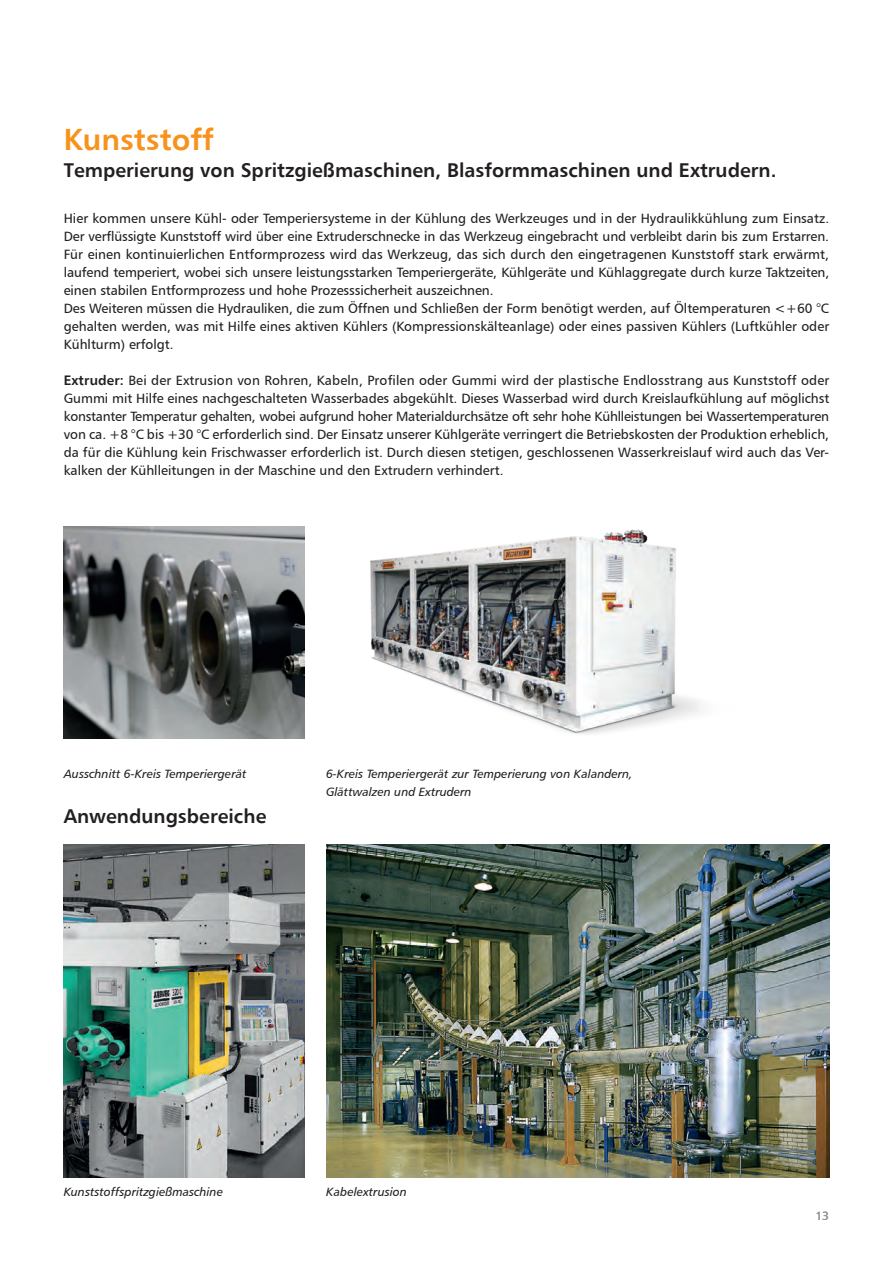
<style>
.page{position:relative;width:893px;height:1263px;background:#fff}
.page>*{position:absolute;margin:0;border:0;box-sizing:border-box;transform-origin:0 0}
.t1{font:30px "Humanist 777 BT Bold B";color:#f7931d}
.t2{font:19.5px "Humanist 777 BT Bold B";color:#231f20}
.t3{font:13.5px/18px "Humanist 777 BT Roman B";color:#231f20}
.t4{font:12px/18px "Humanist 777 BT Italic B";color:#231f20}
.t5{font:12px "Humanist 777 BT Roman B";color:#939598}
.s1{font-family:"Humanist 777 BT Bold B"}
</style>
<div class="page">
<img style="left:326px;top:844px;width:503px;height:334px">
<img style="left:64px;top:844px;width:241px;height:334px">
<img style="left:370px;top:529px;width:331px;height:205px">
<img style="left:64px;top:526px;width:241px;height:213px">
<h1 class="t1" style="left:64px;top:121px;width:152px">Kunststoff</h1>
<h2 class="t2" style="left:64px;top:158px;width:714px">Temperierung von Spritzgießmaschinen, Blasformmaschinen und Extrudern.</h2>
<p class="t3" style="left:64px;top:209px;width:767px">Hier kommen unsere Kühl- oder Temperiersysteme in der Kühlung des Werkzeuges und in der Hydraulikkühlung zum Einsatz.<br>Der verflüssigte Kunststoff wird über eine Extruderschnecke in das Werkzeug eingebracht und verbleibt darin bis zum Erstarren.<br>Für einen kontinuierlichen Entformprozess wird das Werkzeug, das sich durch den eingetragenen Kunststoff stark erwärmt, laufend temperiert, wobei sich unsere leistungsstarken Temperiergeräte, Kühlgeräte und Kühlaggregate durch kurze Taktzeiten, einen stabilen Entformprozess und hohe Prozesssicherheit auszeichnen.<br>Des Weiteren müssen die Hydrauliken, die zum Öffnen und Schließen der Form benötigt werden, auf Öltemperaturen &lt;+60 °C gehalten werden, was mit Hilfe eines aktiven Kühlers (Kompressionskälteanlage) oder eines passiven Kühlers (Luftkühler oder Kühlturm) erfolgt.</p>
<p class="t3" style="left:64px;top:371px;width:767px;text-align:justify"><span class="s1">Extruder:</span> Bei der Extrusion von Rohren, Kabeln, Profilen oder Gummi wird der plastische Endlosstrang aus Kunststoff oder Gummi mit Hilfe eines nachgeschalteten Wasserbades abgekühlt. Dieses Wasserbad wird durch Kreislaufkühlung auf möglichst konstanter Temperatur gehalten, wobei aufgrund hoher Materialdurchsätze oft sehr hohe Kühlleistungen bei Wassertemperaturen von ca. +8 °C bis +30 °C erforderlich sind. Der Einsatz unserer Kühlgeräte verringert die Betriebskosten der Produktion erheblich, da für die Kühlung kein Frischwasser erforderlich ist. Durch diesen stetigen, geschlossenen Wasserkreislauf wird auch das Ver&shy;kalken der Kühlleitungen in der Maschine und den Extrudern verhindert.</p>
<p class="t4" style="left:64px;top:764px;width:184px">Ausschnitt 6-Kreis Temperiergerät</p>
<p class="t4" style="left:326px;top:764px;width:308px">6-Kreis Temperiergerät zur Temperierung von Kalandern,<br>Glättwalzen und Extrudern</p>
<h2 class="t2" style="left:64px;top:804px;width:204px">Anwendungsbereiche</h2>
<p class="t4" style="left:64px;top:1182px;width:161px">Kunststoffspritzgießmaschine</p>
<p class="t4" style="left:326px;top:1182px;width:82px">Kabelextrusion</p>
<p class="t5" style="left:815px;top:1209px;width:15px">13</p>
</div>
